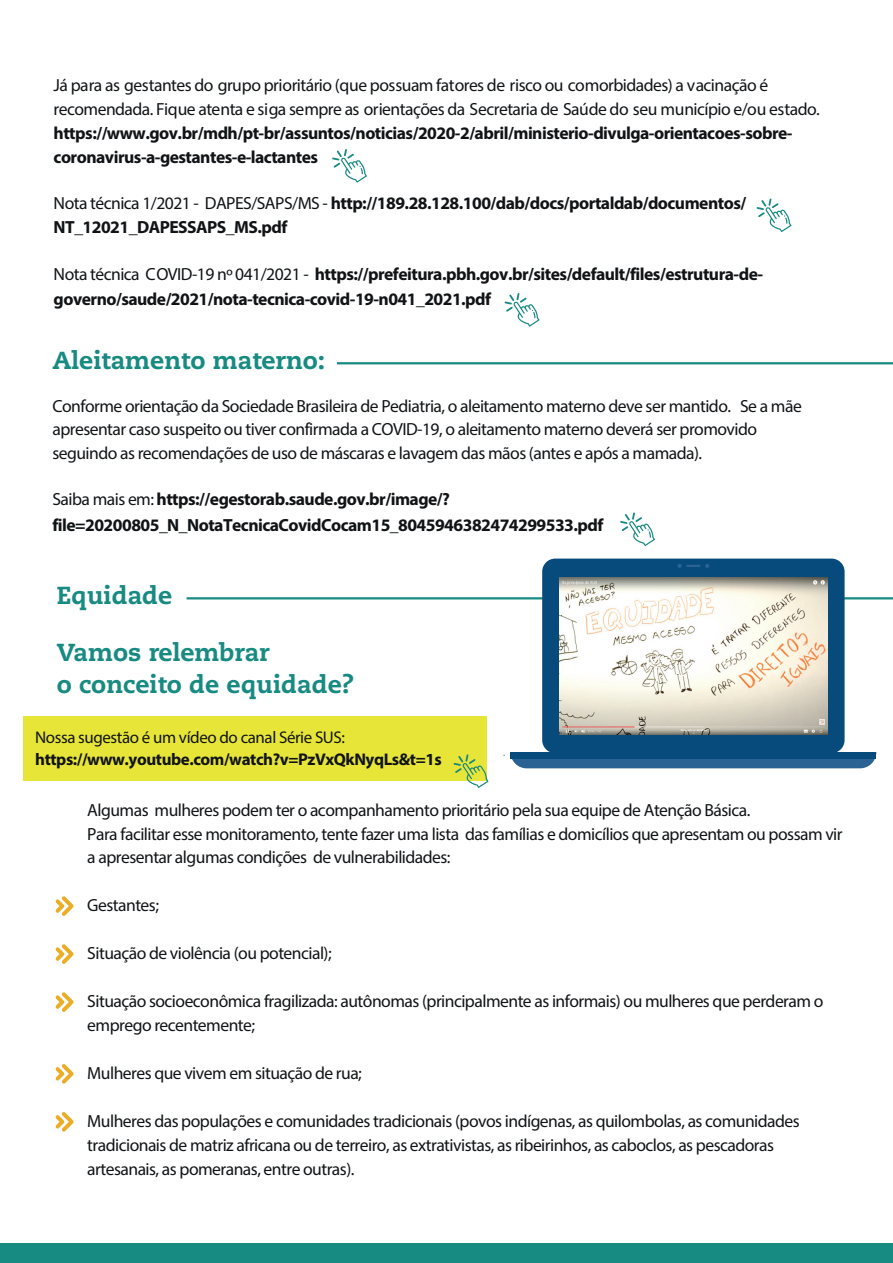
<style>
.page{position:relative;width:893px;height:1263px;background:#fff}
.page>*{position:absolute;margin:0;border:0;box-sizing:border-box;transform-origin:0 0}
.t1{font:800 24.6px/31.7px "Caecilia";color:#178a82}
.t2{font:17.55px/24px "Myriad Pro";letter-spacing:-.03em;color:#111416}
.t3{font:700 17.55px/24.6px "Myriad Pro";letter-spacing:-.03em;color:#111416}
.t4{font:700 16.95px "Myriad Pro";letter-spacing:-.025em;color:#111416}
.t5{font:16.95px "Myriad Pro";letter-spacing:-.025em;color:#111416}
.s1{font-weight:400}
</style>
<div class="page">
<hr style="left:187px;top:597px;width:706px;height:2px;background:#178a82">
<hr style="left:337px;top:362px;width:556px;height:3px;background:#178a82">
<div style="left:0;top:1244px;width:893px;height:19px;background:#178a82"></div>
<div style="left:542px;top:559px;width:303px;height:194px;background:#064b7c;border-radius:13px"></div>
<svg style="left:677px;top:564px;width:32px;height:4px"></svg>
<img style="left:559px;top:578px;width:269px;height:157px">
<div style="left:24px;top:716px;width:463px;height:64px;background:#e7e638"></div>
<svg style="left:503px;top:749px;width:373px;height:19px"></svg>
<svg style="left:454px;top:754px;width:34px;height:34px"></svg>
<svg style="left:56px;top:896px;width:17px;height:20px"></svg>
<svg style="left:56px;top:944px;width:17px;height:20px"></svg>
<svg style="left:56px;top:1064px;width:17px;height:20px"></svg>
<svg style="left:56px;top:992px;width:17px;height:20px"></svg>
<svg style="left:56px;top:1112px;width:17px;height:20px"></svg>
<svg style="left:620px;top:512px;width:35px;height:34px"></svg>
<svg style="left:332px;top:149px;width:35px;height:34px"></svg>
<svg style="left:757px;top:198px;width:34px;height:34px"></svg>
<svg style="left:505px;top:293px;width:34px;height:34px"></svg>
<p class="t2" style="left:54px;top:73px;width:768px">Já para as gestantes do grupo prioritário (que possuam fatores de risco ou comorbidades) a vacinação é recomendada. Fique atenta e siga sempre as orientações da Secretaria de Saúde do seu município e/ou estado.</p>
<p class="t3" style="left:54px;top:120px;width:740px;line-height:23.9px">https://www.gov.br/mdh/pt-br/assuntos/noticias/2020-2/abril/ministerio-divulga-orientacoes-sobre&shy;coronavirus-a-gestantes-e-lactantes</p>
<p class="t3" style="left:54px;top:190px;width:694px"><span class="s1">Nota técnica 1/2021 - DAPES/SAPS/MS -</span> http://189.28.128.100/dab/docs/portaldab/documentos/<br>NT_12021_DAPESSAPS_MS.pdf</p>
<p class="t3" style="left:54px;top:261px;width:711px"><span class="s1">Nota técnica COVID-19 nº 041/2021 -</span> https://prefeitura.pbh.gov.br/sites/default/files/estrutura-de&shy;governo/saude/2021/nota-tecnica-covid-19-n041_2021.pdf</p>
<h1 class="t1" style="left:52px;top:345px;width:274px">Aleitamento materno:</h1>
<p class="t2" style="left:52px;top:394px;width:751px;line-height:23.4px">Conforme orientação da Sociedade Brasileira de Pediatria, o aleitamento materno deve ser mantido. Se a mãe apresentar caso suspeito ou tiver confirmada a COVID-19, o aleitamento materno deverá ser promovido seguindo as recomendações de uso de máscaras e lavagem das mãos (antes e após a mamada).</p>
<p class="t3" style="left:52px;top:486px;width:553px;line-height:25.3px"><span class="s1">Saiba mais em:</span> https://egestorab.saude.gov.br/image/? file=20200805_N_NotaTecnicaCovidCocam15_8045946382474299533.pdf</p>
<h1 class="t1" style="left:57px;top:580px;width:117px">Equidade</h1>
<h1 class="t1" style="left:57px;top:637px;width:298px">Vamos relembrar<br>o conceito de equidade?</h1>
<p class="t5" style="left:35px;top:727px;width:311px">Nossa sugestão é um vídeo do canal Série SUS:</p>
<p class="t4" style="left:35px;top:748px;width:408px">https://www.youtube.com/watch?v=PzVxQkNyqLs&amp;t=1s</p>
<p class="t2" style="left:87px;top:798px;width:757px">Algumas mulheres podem ter o acompanhamento prioritário pela sua equipe de Atenção Básica.<br>Para facilitar esse monitoramento, tente fazer uma lista das famílias e domicílios que apresentam ou possam vir a apresentar algumas condições de vulnerabilidades:</p>
<p class="t2" style="left:87px;top:893px;width:73px">Gestantes;</p>
<p class="t2" style="left:87px;top:941px;width:246px">Situação de violência (ou potencial);</p>
<p class="t2" style="left:87px;top:989px;width:738px">Situação socioeconômica fragilizada: autônomas (principalmente as informais) ou mulheres que perderam o emprego recentemente;</p>
<p class="t2" style="left:87px;top:1061px;width:276px">Mulheres que vivem em situação de rua;</p>
<p class="t2" style="left:87px;top:1109px;width:714px">Mulheres das populações e comunidades tradicionais (povos indígenas, as quilombolas, as comunidades tradicionais de matriz africana ou de terreiro, as extrativistas, as ribeirinhos, as caboclos, as pescadoras artesanais, as pomeranas, entre outras).</p>
</div>
